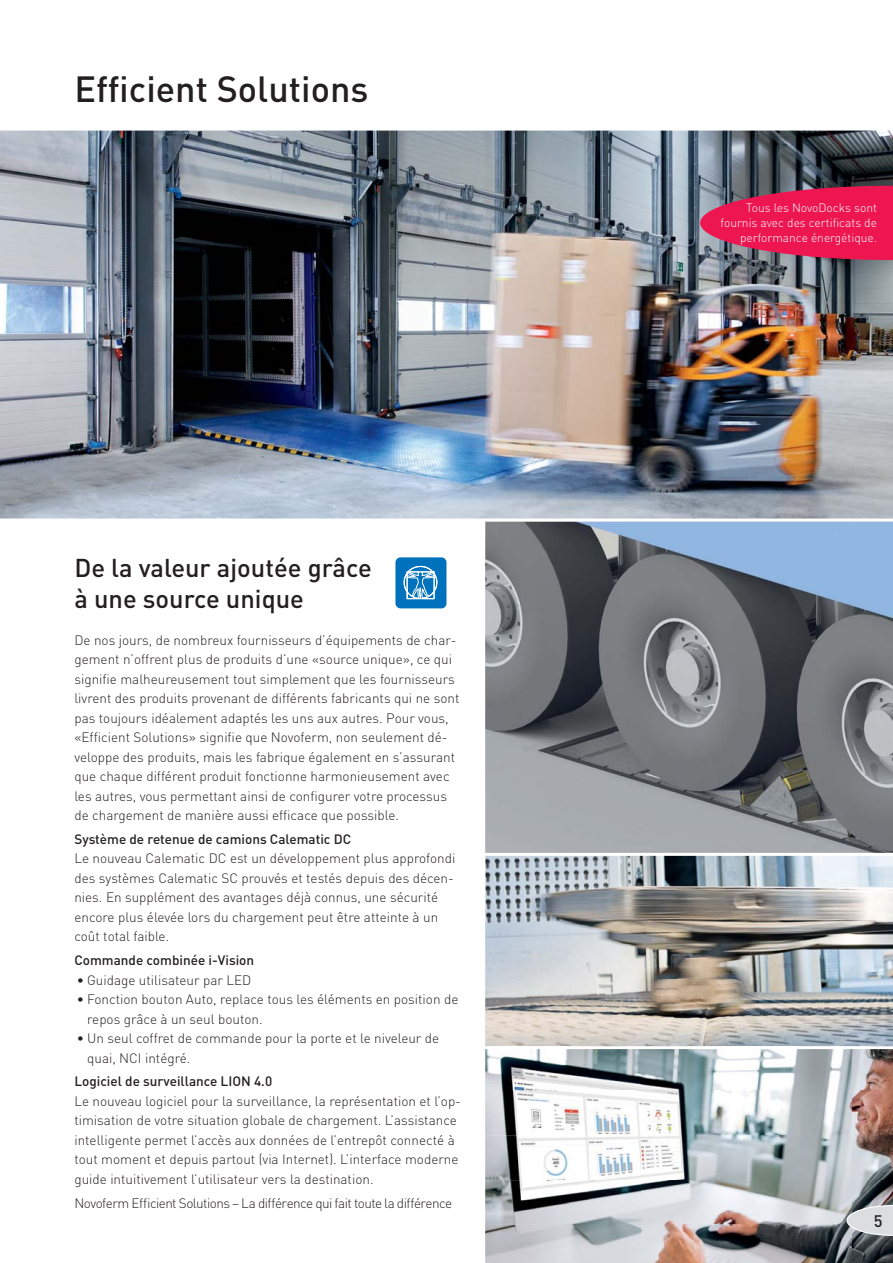
<style>
.page{position:relative;width:893px;height:1263px;background:#fff}
.page>*{position:absolute;margin:0;border:0;box-sizing:border-box;transform-origin:0 0}
.t1{font:500 36px "DIN Pro";color:#231f20}
.t2{font:500 25.5px/31.5px "DIN Pro";color:#231f20}
.t3{font:500 16.5px "DIN Pro";color:#231f20}
.t4{font:300 13.5px/19.5px "DIN Pro";color:#231f20}
.t5{font:500 13.5px "DIN Pro";color:#231f20}
.t6{font:300 13.5px "DIN Pro";letter-spacing:-.04em;color:#231f20}
.t7{font:300 12px/15px "DIN Pro";color:#fff;text-align:right}
</style>
<div class="page">
<img style="left:485px;top:856px;width:408px;height:190px">
<svg style="left:485px;top:521px;width:408px;height:332px;background:#788088"></svg>
<img style="left:485px;top:1049px;width:408px;height:214px">
<img style="left:0;top:131px;width:893px;height:387px">
<svg style="left:700px;top:186px;width:193px;height:74px;background:#d22b5b"></svg>
<div style="left:395px;top:557px;width:51px;height:51px;background:#0071bc;border-radius:5px"></div>
<svg style="left:403px;top:565px;width:35px;height:35px"></svg>
<svg style="left:846px;top:1205px;width:47px;height:31px"></svg>
<h1 class="t1" style="left:74px;top:76px;width:296px">Efficient Solutions</h1>
<h2 class="t2" style="left:74px;top:555px;width:299px">De la valeur ajoutée grâce à une source unique</h2>
<p class="t4" style="left:74px;top:632px;width:386px">De nos jours, de nombreux fournisseurs d’équipements de char&shy;gement n’offrent plus de produits d’une «source unique», ce qui signifie malheureusement tout simplement que les fournisseurs livrent des produits provenant de différents fabricants qui ne sont pas toujours idéalement adaptés les uns aux autres. Pour vous, «Efficient Solutions» signifie que Novoferm, non seulement dé&shy;veloppe des produits, mais les fabrique également en s’assurant que chaque différent produit fonctionne harmonieusement avec les autres, vous permettant ainsi de configurer votre processus de chargement de manière aussi efficace que possible.</p>
<p class="t5" style="left:74px;top:834px;width:278px">Système de retenue de camions Calematic DC</p>
<p class="t4" style="left:74px;top:850px;width:382px">Le nouveau Calematic DC est un développement plus approfondi des systèmes Calematic SC prouvés et testés depuis des décen&shy;nies. En supplément des avantages déjà connus, une sécurité encore plus élevée lors du chargement peut être atteinte à un coût total faible.</p>
<p class="t5" style="left:74px;top:955px;width:181px">Commande combinée i-Vision</p>
<p class="t4" style="left:77px;top:972px;width:176px">• Guidage utilisateur par LED</p>
<p class="t4" style="left:87px;top:991px;width:373px;text-indent:-10px">• Fonction bouton Auto, replace tous les éléments en position de repos grâce à un seul bouton.</p>
<p class="t4" style="left:87px;top:1030px;width:354px;text-indent:-10px">• Un seul coffret de commande pour la porte et le niveleur de quai, NCI intégré.</p>
<p class="t5" style="left:74px;top:1077px;width:199px">Logiciel de surveillance LION 4.0</p>
<p class="t4" style="left:74px;top:1093px;width:388px">Le nouveau logiciel pour la surveillance, la représentation et l’op&shy;timisation de votre situation globale de chargement. L’assistance intelligente permet l’accès aux données de l’entrepôt connecté à tout moment et depuis partout (via Internet). L’interface moderne guide intuitivement l’utilisateur vers la destination.</p>
<p class="t6" style="left:74px;top:1198px;width:379px">Novoferm Efficient Solutions – La différence qui fait toute la différence</p>
<p class="t7" style="left:721px;top:201px;width:158px">Tous les NovoDocks sont fournis avec des certificats de performance énergétique.</p>
<p class="t3" style="left:874px;top:1215px;width:10px">5</p>
</div>
